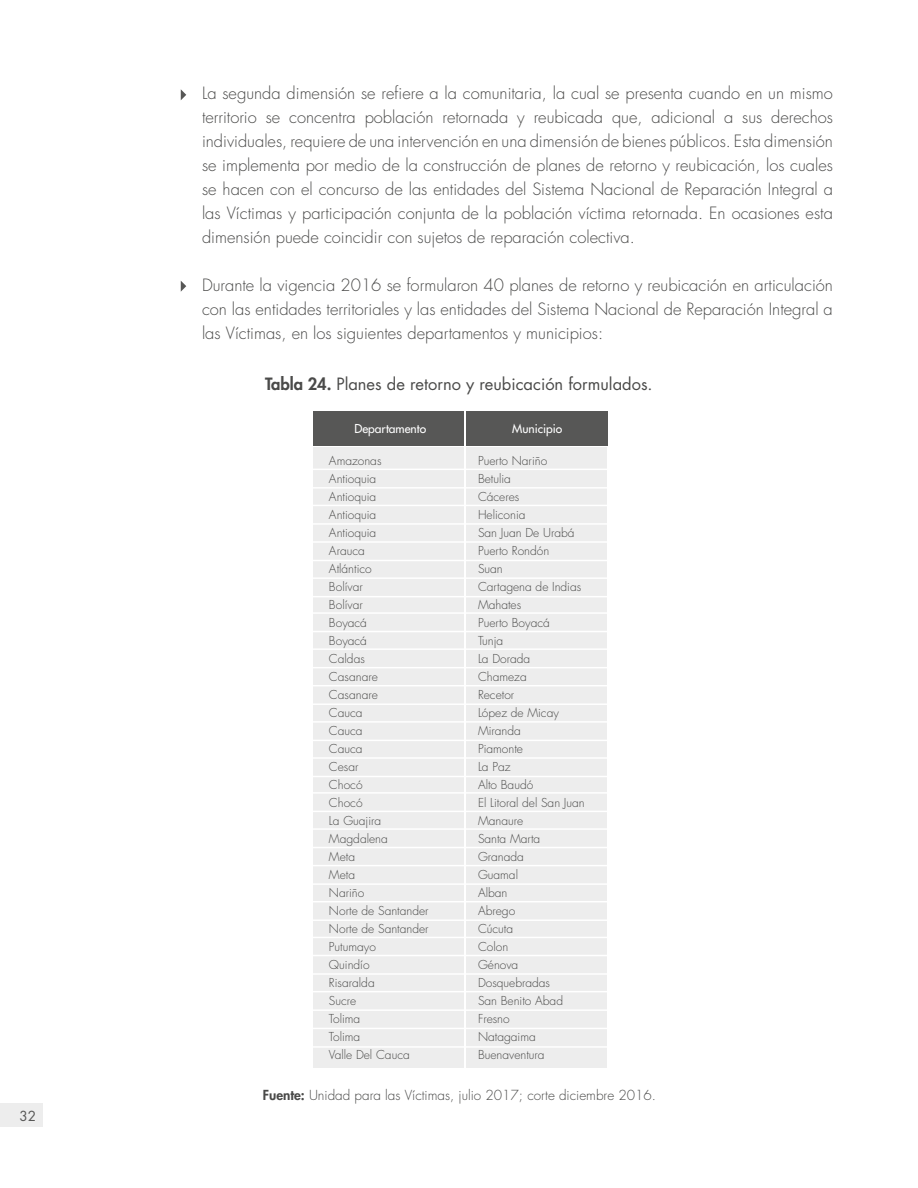
<style>
.page{position:relative;width:918px;height:1188px;background:#fff}
.page>*{position:absolute;margin:0;border:0;box-sizing:border-box;transform-origin:0 0}
.t1{font:300 16.5px/24px "Futura Std";color:#4a4a49;text-align:justify}
.t2{font:16.5px "Futura Std";color:#4a4a49}
.t3{font:300 13.5px "Futura Std";color:#4a4a49}
.t4{font:13.5px "Futura Std";color:#575756}
.t5{font:300 12px/18px "Futura Std";color:#4a4a49}
.t6{font:500 12px "Futura Std";color:#fff}
.s1{font-weight:800}
</style>
<div class="page">
<div style="left:0;top:1103px;width:43px;height:24px;background:#ededed"></div>
<svg style="left:181px;top:89px;width:5px;height:11px"></svg>
<svg style="left:181px;top:281px;width:5px;height:11px"></svg>
<div style="left:313px;top:412px;width:150px;height:34px;background:#575756"></div>
<div style="left:466px;top:412px;width:141px;height:34px;background:#575756"></div>
<div style="left:313px;top:448px;width:150px;height:620px;background:#ededed"></div>
<div style="left:467px;top:448px;width:140px;height:620px;background:#ededed"></div>
<hr style="left:307px;top:469px;width:304px;height:1px;background:#fff">
<hr style="left:307px;top:612px;width:304px;height:2px;background:#fff">
<hr style="left:307px;top:792px;width:304px;height:2px;background:#fff">
<hr style="left:307px;top:541px;width:304px;height:2px;background:#fff">
<hr style="left:307px;top:685px;width:304px;height:1px;background:#fff">
<hr style="left:307px;top:865px;width:304px;height:1px;background:#fff">
<hr style="left:307px;top:955px;width:304px;height:1px;background:#fff">
<hr style="left:307px;top:505px;width:304px;height:1px;background:#fff">
<hr style="left:307px;top:648px;width:304px;height:2px;background:#fff">
<hr style="left:307px;top:828px;width:304px;height:2px;background:#fff">
<hr style="left:307px;top:577px;width:304px;height:2px;background:#fff">
<hr style="left:307px;top:757px;width:304px;height:2px;background:#fff">
<hr style="left:307px;top:721px;width:304px;height:2px;background:#fff">
<hr style="left:307px;top:901px;width:304px;height:1px;background:#fff">
<hr style="left:307px;top:991px;width:304px;height:1px;background:#fff">
<hr style="left:307px;top:1028px;width:304px;height:1px;background:#fff">
<hr style="left:307px;top:487px;width:304px;height:2px;background:#fff">
<hr style="left:307px;top:631px;width:304px;height:1px;background:#fff">
<hr style="left:307px;top:811px;width:304px;height:1px;background:#fff">
<hr style="left:307px;top:560px;width:304px;height:1px;background:#fff">
<hr style="left:307px;top:703px;width:304px;height:2px;background:#fff">
<hr style="left:307px;top:883px;width:304px;height:2px;background:#fff">
<hr style="left:307px;top:973px;width:304px;height:2px;background:#fff">
<hr style="left:307px;top:523px;width:304px;height:2px;background:#fff">
<hr style="left:307px;top:667px;width:304px;height:1px;background:#fff">
<hr style="left:307px;top:847px;width:304px;height:1px;background:#fff">
<hr style="left:307px;top:937px;width:304px;height:1px;background:#fff">
<hr style="left:307px;top:596px;width:304px;height:1px;background:#fff">
<hr style="left:307px;top:776px;width:304px;height:1px;background:#fff">
<hr style="left:307px;top:740px;width:304px;height:1px;background:#fff">
<hr style="left:307px;top:919px;width:304px;height:2px;background:#fff">
<hr style="left:307px;top:1009px;width:304px;height:2px;background:#fff">
<hr style="left:307px;top:1046px;width:304px;height:2px;background:#fff">
<p class="t4" style="left:20px;top:1107px;width:18px">32</p>
<p class="t1" style="left:202px;top:81px;width:633px">La segunda dimensión se refiere a la comunitaria, la cual se presenta cuando en un mismo territorio se concentra población retornada y reubicada que, adicional a sus derechos individuales, requiere de una intervención en una dimensión de bienes públicos. Esta dimensión se implementa por medio de la construcción de planes de retorno y reubicación, los cuales se hacen con el concurso de las entidades del Sistema Nacional de Reparación Integral a las Víctimas y participación conjunta de la población víctima retornada. En ocasiones esta dimensión puede coincidir con sujetos de reparación colectiva.</p>
<p class="t1" style="left:202px;top:273px;width:632px">Durante la vigencia 2016 se formularon 40 planes de retorno y reubicación en articulación con las entidades territoriales y las entidades del Sistema Nacional de Reparación Integral a las Víctimas, en los siguientes departamentos y municipios:</p>
<p class="t2" style="left:265px;top:373px;width:389px"><span class="s1">Tabla 24.</span> Planes de retorno y reubicación formulados.</p>
<p class="t6" style="left:354px;top:421px;width:73px">Departamento</p>
<p class="t6" style="left:512px;top:421px;width:52px">Municipio</p>
<p class="t5" style="left:329px;top:452px;width:101px">Amazonas<br>Antioquia<br>Antioquia<br>Antioquia<br>Antioquia<br>Arauca<br>Atlántico<br>Bolívar<br>Bolívar<br>Boyacá<br>Boyacá<br>Caldas<br>Casanare<br>Casanare<br>Cauca<br>Cauca<br>Cauca<br>Cesar<br>Chocó<br>Chocó<br>La Guajira<br>Magdalena<br>Meta<br>Meta<br>Nariño<br>Norte de Santander<br>Norte de Santander<br>Putumayo<br>Quindío<br>Risaralda<br>Sucre<br>Tolima<br>Tolima<br>Valle Del Cauca</p>
<p class="t5" style="left:478px;top:452px;width:108px">Puerto Nariño<br>Betulia<br>Cáceres<br>Heliconia<br>San Juan De Urabá<br>Puerto Rondón<br>Suan<br>Cartagena de Indias<br>Mahates<br>Puerto Boyacá<br>Tunja<br>La Dorada<br>Chameza<br>Recetor<br>López de Micay<br>Miranda<br>Piamonte<br>La Paz<br>Alto Baudó<br>El Litoral del San Juan<br>Manaure<br>Santa Marta<br>Granada<br>Guamal<br>Alban<br>Abrego<br>Cúcuta<br>Colon<br>Génova<br>Dosquebradas<br>San Benito Abad<br>Fresno<br>Natagaima<br>Buenaventura</p>
<p class="t3" style="left:263px;top:1087px;width:395px"><span class="s1">Fuente:</span> Unidad para las Víctimas, julio 2017; corte diciembre 2016.</p>
</div>
